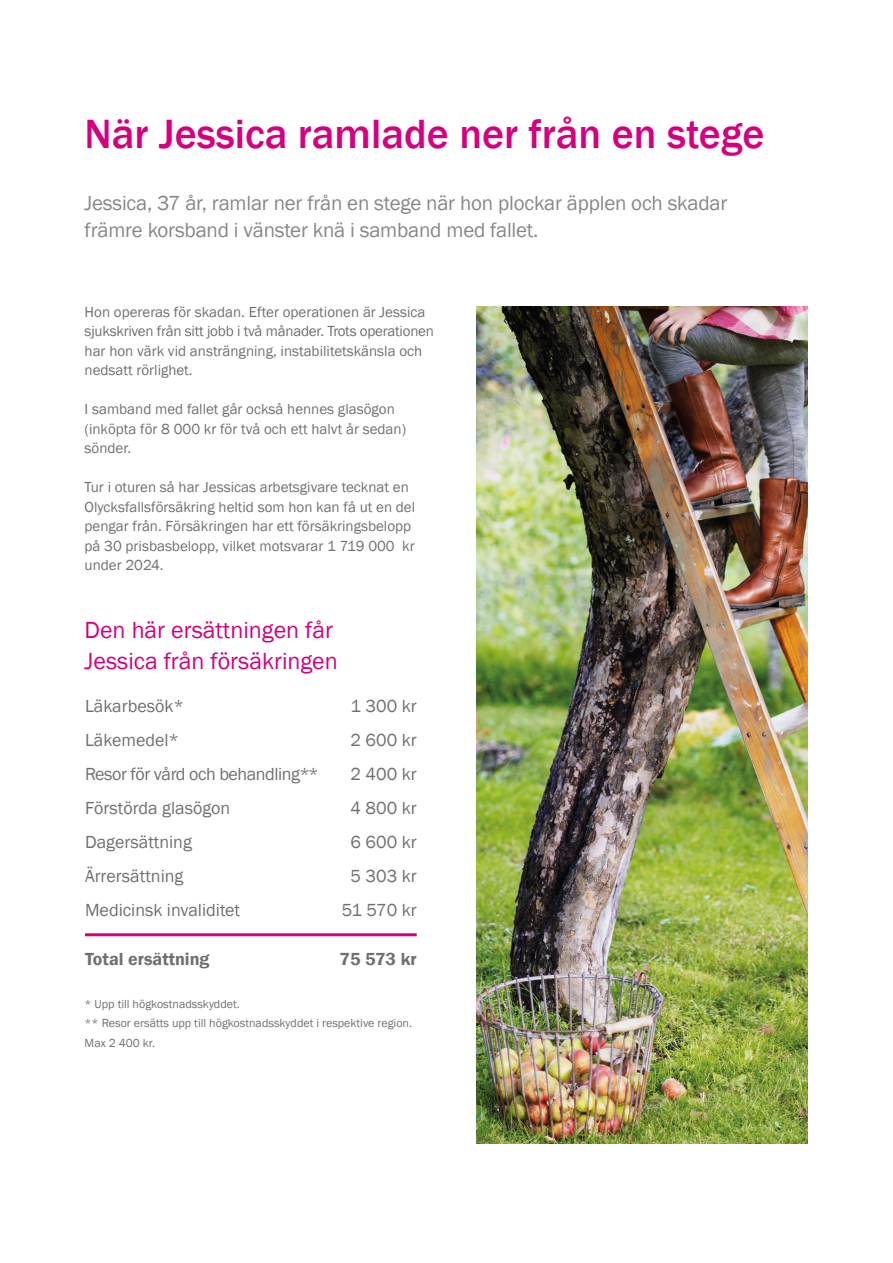
<style>
.page{position:relative;width:893px;height:1263px;background:#fff}
.page>*{position:absolute;margin:0;border:0;box-sizing:border-box;transform-origin:0 0}
.Rubrik{font:500 42px "Franklin Gothic";color:#d4007f}
.t1{font:24px/31.5px "Franklin Gothic";color:#d4007f}
.Rubrik-2{font:21px/27px "Franklin Gothic";letter-spacing:-.01em;color:#878787}
.Rubrik-3{font:18px "Franklin Gothic";color:#70706f}
.Brödtext{font:18px "Franklin Gothic";color:#70706f}
.Rubrik-4{font:18px "Franklin Gothic";letter-spacing:-.025em;color:#70706f}
.Brödtext-2{font:600 18px "Franklin Gothic";color:#70706f}
.Rubrik-5{font:600 18px "Franklin Gothic";color:#70706f}
.Brödtext-3{font:15px/19.5px "Franklin Gothic";color:#70706f}
.Brödtext-4{font:12px/19.5px "Franklin Gothic";color:#70706f}
</style>
<div class="page">
<img style="left:476px;top:306px;width:332px;height:838px">
<hr style="left:85px;top:933px;width:332px;height:3px;background:#d4007f">
<p class="Rubrik" style="left:85px;top:108px;width:681px">När Jessica ramlade ner från en stege</p>
<p class="Rubrik-2" style="left:85px;top:189px;width:644px">Jessica, 37 år, ramlar ner från en stege när hon plockar äpplen och skadar främre korsband i vänster knä i samband med fallet.</p>
<p class="Brödtext-3" style="left:85px;top:302px;width:351px">Hon opereras för skadan. Efter operationen är Jessica sjukskriven från sitt jobb i två månader. Trots operationen har hon värk vid ansträngning, instabilitetskänsla och nedsatt rörlighet.</p>
<p class="Brödtext-3" style="left:85px;top:400px;width:323px">I samband med fallet går också hennes glasögon (inköpta för 8 000 kr för två och ett halvt år sedan) sönder.</p>
<p class="Brödtext-3" style="left:85px;top:478px;width:332px">Tur i oturen så har Jessicas arbetsgivare tecknat en Olycksfallsförsäkring heltid som hon kan få ut en del pengar från. Försäkringen har ett försäkringsbelopp på 30 prisbasbelopp, vilket motsvarar 1 719 000 kr under 2024.</p>
<p class="t1" style="left:85px;top:614px;width:255px">Den här ersättningen får<br>Jessica från försäkringen</p>
<p class="Rubrik-3" style="left:85px;top:695px;width:100px">Läkarbesök*</p>
<p class="Rubrik-3" style="left:351px;top:695px;width:68px">1 300 kr</p>
<p class="Rubrik-3" style="left:85px;top:729px;width:96px">Läkemedel*</p>
<p class="Brödtext" style="left:351px;top:729px;width:68px">2 600 kr</p>
<p class="Rubrik-4" style="left:85px;top:763px;width:235px">Resor för vård och behandling**</p>
<p class="Brödtext" style="left:351px;top:763px;width:68px">2 400 kr</p>
<p class="Rubrik-3" style="left:85px;top:797px;width:147px">Förstörda glasögon</p>
<p class="Brödtext" style="left:351px;top:797px;width:68px">4 800 kr</p>
<p class="Rubrik-3" style="left:85px;top:831px;width:108px">Dagersättning</p>
<p class="Brödtext" style="left:351px;top:831px;width:68px">6 600 kr</p>
<p class="Rubrik-3" style="left:85px;top:865px;width:100px">Ärrersättning</p>
<p class="Brödtext" style="left:351px;top:865px;width:68px">5 303 kr</p>
<p class="Rubrik-3" style="left:85px;top:898px;width:157px">Medicinsk invaliditet</p>
<p class="Brödtext" style="left:342px;top:898px;width:76px">51 570 kr</p>
<p class="Brödtext-2" style="left:85px;top:948px;width:126px">Total ersättning</p>
<p class="Rubrik-5" style="left:339px;top:948px;width:79px">75 573 kr</p>
<p class="Brödtext-4" style="left:85px;top:994px;width:157px">* Upp till högkostnadsskyddet.</p>
<p class="Brödtext-4" style="left:85px;top:1013px;width:329px">** Resor ersätts upp till högkostnadsskyddet i respektive region.<br>Max 2 400 kr.</p>
</div>
